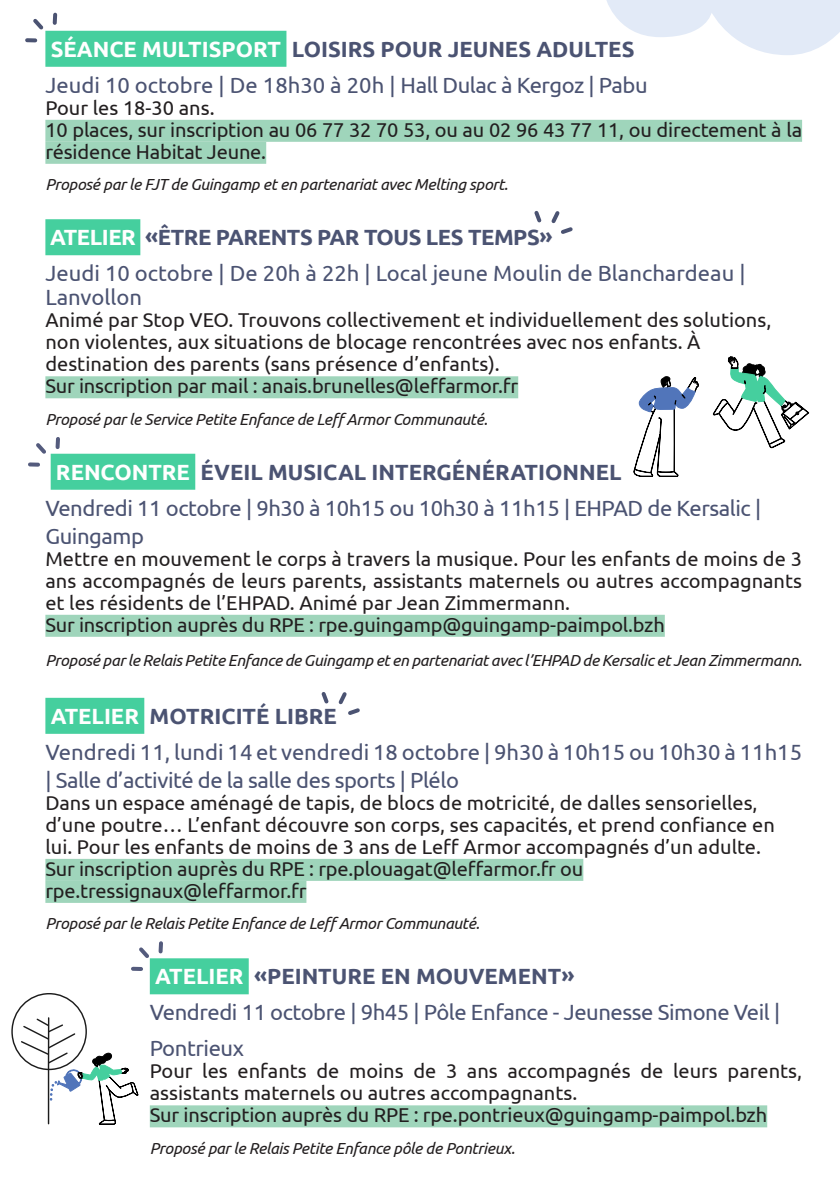
<style>
.page{position:relative;width:840px;height:1191px;background:#fff}
.page>*{position:absolute;margin:0;border:0;box-sizing:border-box;transform-origin:0 0}
.t1{font:22px/24px "Ubuntu";color:#4b5372}
.t2{font:22px/28px "Ubuntu";letter-spacing:-.02em;color:#4b5372}
.t3{font:700 22px "Ubuntu";color:#4b5372}
.t4{font:700 22px "Ubuntu";letter-spacing:-.02em;color:#4b5372}
.t5{font:20px/22px "Ubuntu";color:#231f20}
.t6{font:italic 16px "Ubuntu";letter-spacing:-.02em;color:#231f20}
.s1{color:#fff}
</style>
<div class="page">
<div style="left:45px;top:31px;width:241px;height:36px;background:#45cf9e"></div>
<div style="left:45px;top:120px;width:756px;height:22px;background:#9fd5bb"></div>
<div style="left:45px;top:142px;width:221px;height:22px;background:#9fd5bb"></div>
<div style="left:45px;top:219px;width:95px;height:36px;background:#45cf9e"></div>
<div style="left:45px;top:376px;width:473px;height:22px;background:#9fd5bb"></div>
<div style="left:51px;top:454px;width:144px;height:36px;background:#45cf9e"></div>
<div style="left:45px;top:615px;width:619px;height:22px;background:#9fd5bb"></div>
<div style="left:45px;top:698px;width:99px;height:36px;background:#45cf9e"></div>
<div style="left:45px;top:859px;width:538px;height:22px;background:#9fd5bb"></div>
<div style="left:45px;top:881px;width:261px;height:22px;background:#9fd5bb"></div>
<div style="left:150px;top:958px;width:98px;height:36px;background:#45cf9e"></div>
<div style="left:150px;top:1105px;width:616px;height:22px;background:#9fd5bb"></div>
<svg style="left:53px;top:15px;width:4px;height:8px"></svg>
<svg style="left:27px;top:18px;width:20px;height:24px"></svg>
<svg style="left:534px;top:211px;width:39px;height:23px"></svg>
<svg style="left:36px;top:443px;width:10px;height:11px"></svg>
<svg style="left:56px;top:439px;width:4px;height:8px"></svg>
<div style="left:30px;top:462px;width:8px;height:5px;background:#545b7d"></div>
<svg style="left:321px;top:692px;width:39px;height:23px"></svg>
<svg style="left:139px;top:947px;width:14px;height:14px"></svg>
<div style="left:158px;top:943px;width:5px;height:8px;background:#545b7d"></div>
<div style="left:133px;top:966px;width:8px;height:5px;background:#545b7d"></div>
<svg style="left:712px;top:356px;width:96px;height:92px"></svg>
<svg style="left:633px;top:376px;width:65px;height:101px"></svg>
<svg style="left:20px;top:1017px;width:118px;height:107px"></svg>
<svg style="left:606px;top:0;width:233px;height:55px"></svg>
<p class="t3" style="left:51px;top:36px;width:585px"><span class="s1">SÉANCE MULTISPORT</span> LOISIRS POUR JEUNES ADULTES</p>
<p class="t1" style="left:45px;top:72px;width:603px">Jeudi 10 octobre | De 18h30 à 20h | Hall Dulac à Kergoz | Pabu</p>
<p class="t5" style="left:45px;top:96px;width:171px">Pour les 18-30 ans.</p>
<p class="t5" style="left:45px;top:118px;width:757px">10 places, sur inscription au 06 77 32 70 53, ou au 02 96 43 77 11, ou directement à la résidence Habitat Jeune.</p>
<p class="t6" style="left:45px;top:175px;width:464px">Proposé par le FJT de Guingamp et en partenariat avec Melting sport.</p>
<p class="t4" style="left:50px;top:224px;width:503px"><span class="s1">ATELIER</span> «ÊTRE PARENTS PAR TOUS LES TEMPS»</p>
<p class="t1" style="left:45px;top:261px;width:701px">Jeudi 10 octobre | De 20h à 22h | Local jeune Moulin de Blanchardeau |<br>Lanvollon</p>
<p class="t5" style="left:45px;top:308px;width:727px">Animé par Stop VEO. Trouvons collectivement et individuellement des solutions, non violentes, aux situations de blocage rencontrées avec nos enfants. À destination des parents (sans présence d’enfants).</p>
<p class="t5" style="left:45px;top:374px;width:474px">Sur inscription par mail : anais.brunelles@leffarmor.fr</p>
<p class="t6" style="left:45px;top:409px;width:443px">Proposé par le Service Petite Enfance de Leff Armor Communauté.</p>
<p class="t3" style="left:56px;top:458px;width:566px"><span class="s1">RENCONTRE</span> ÉVEIL MUSICAL INTERGÉNÉRATIONNEL</p>
<p class="t2" style="left:45px;top:493px;width:716px">Vendredi 11 octobre | 9h30 à 10h15 ou 10h30 à 11h15 | EHPAD de Kersalic |<br>Guingamp</p>
<p class="t5" style="left:45px;top:547px;width:757px;text-align:justify">Mettre en mouvement le corps à travers la musique. Pour les enfants de moins de 3 ans accompagnés de leurs parents, assistants maternels ou autres accompagnants et les résidents de l’EHPAD. Animé par Jean Zimmermann.</p>
<p class="t5" style="left:45px;top:613px;width:620px">Sur inscription auprès du RPE : rpe.guingamp@guingamp-paimpol.bzh</p>
<p class="t6" style="left:45px;top:650px;width:757px">Proposé par le Relais Petite Enfance de Guingamp et en partenariat avec l’EHPAD de Kersalic et Jean Zimmermann.</p>
<p class="t3" style="left:51px;top:702px;width:287px"><span class="s1">ATELIER</span> MOTRICITÉ LIBRE</p>
<p class="t1" style="left:45px;top:737px;width:757px;line-height:28px">Vendredi 11, lundi 14 et vendredi 18 octobre | 9h30 à 10h15 ou 10h30 à 11h15 | Salle d’activité de la salle des sports | Plélo</p>
<p class="t5" style="left:45px;top:791px;width:730px">Dans un espace aménagé de tapis, de blocs de motricité, de dalles sensorielles, d’une poutre… L’enfant découvre son corps, ses capacités, et prend confiance en lui. Pour les enfants de moins de 3 ans de Leff Armor accompagnés d’un adulte.</p>
<p class="t5" style="left:45px;top:857px;width:539px">Sur inscription auprès du RPE : rpe.plouagat@leffarmor.fr ou</p>
<p class="t5" style="left:45px;top:879px;width:262px">rpe.tressignaux@leffarmor.fr</p>
<p class="t6" style="left:45px;top:913px;width:435px">Proposé par le Relais Petite Enfance de Leff Armor Communauté.</p>
<p class="t3" style="left:155px;top:963px;width:421px"><span class="s1">ATELIER</span> «PEINTURE EN MOUVEMENT»</p>
<p class="t2" style="left:150px;top:993px;width:631px;line-height:36px">Vendredi 11 octobre | 9h45 | Pôle Enfance - Jeunesse Simone Veil |<br>Pontrieux</p>
<p class="t5" style="left:150px;top:1059px;width:653px">Pour les enfants de moins de 3 ans accompagnés de leurs parents, assistants maternels ou autres accompagnants.</p>
<p class="t5" style="left:150px;top:1103px;width:618px">Sur inscription auprès du RPE : rpe.pontrieux@guingamp-paimpol.bzh</p>
<p class="t6" style="left:150px;top:1138px;width:366px">Proposé par le Relais Petite Enfance pôle de Pontrieux.</p>
</div>
